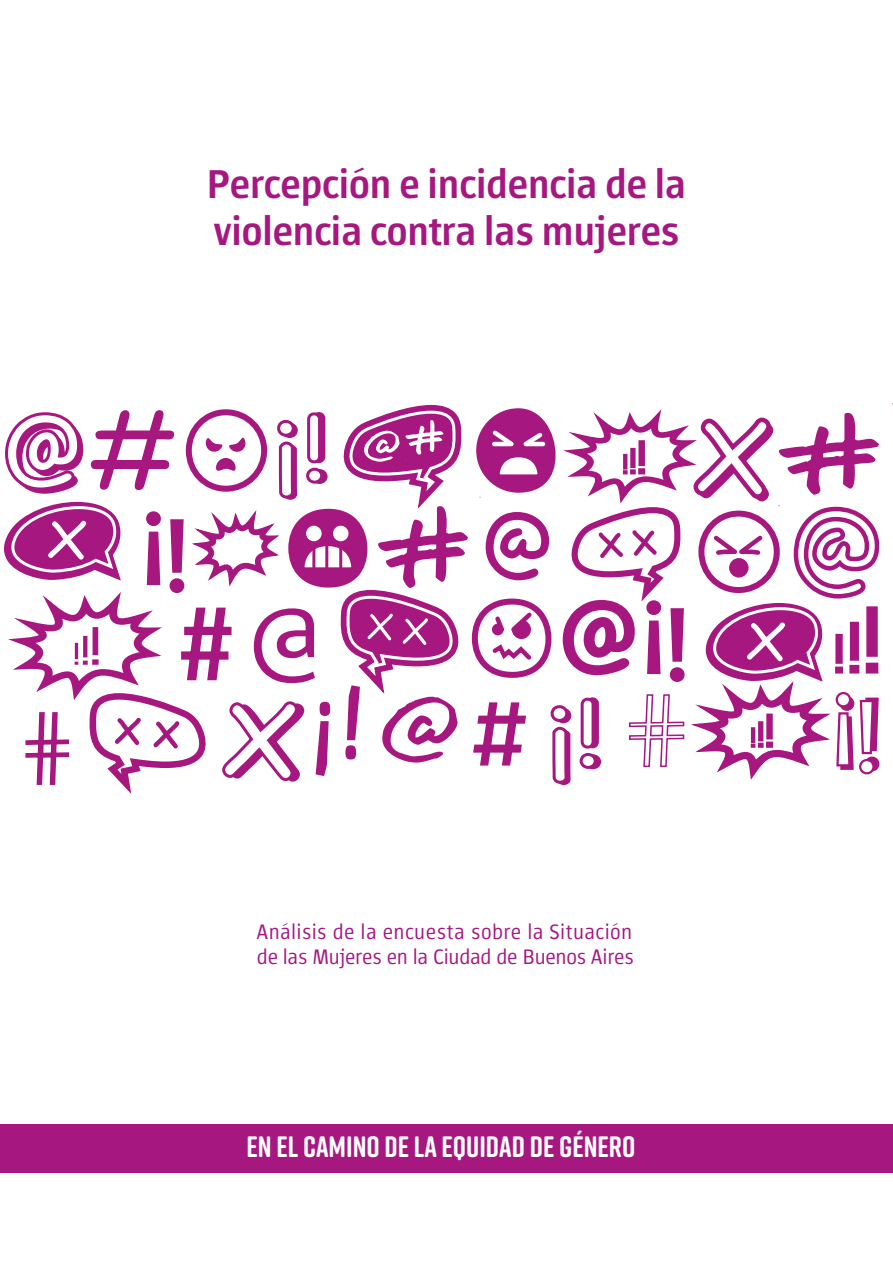
<style>
.page{position:relative;width:893px;height:1263px;background:#fff}
.page>*{position:absolute;margin:0;border:0;box-sizing:border-box;transform-origin:0 0}
.t1{font:500 40.35px/47.4px "Chaco";color:#a61780}
.t2{font:700 29.4px "Rift Soft";color:#fff}
.Fuente{font:300 21px "Chaco";letter-spacing:.015em;color:#a61780}
.Fuente-2{font:300 21px "Chaco";letter-spacing:-.01em;color:#a61780}
</style>
<div class="page">
<div style="left:0;top:1125px;width:893px;height:48px;background:#a61780"></div>
<svg style="left:4px;top:404px;width:889px;height:390px"></svg>
<p class="t1" style="left:207px;top:162px;width:481px">Percepción e incidencia de la violencia contra las mujeres</p>
<p class="Fuente" style="left:257px;top:922px;width:377px">Análisis de la encuesta sobre la Situación</p>
<p class="Fuente-2" style="left:257px;top:947px;width:379px">de las Mujeres en la Ciudad de Buenos Aires</p>
<p class="t2" style="left:247px;top:1126px;width:390px">EN EL CAMINO DE LA EQUIDAD DE GÉNERO</p>
</div>
